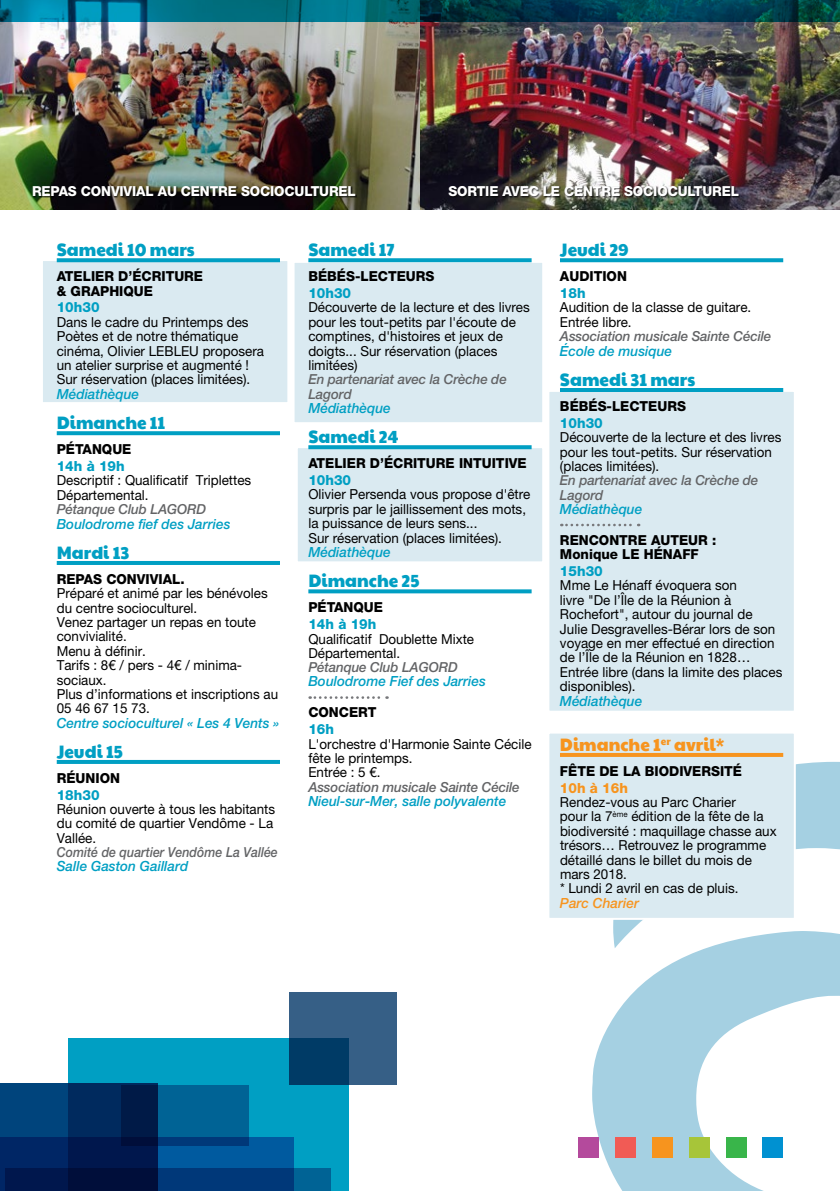
<style>
.page{position:relative;width:840px;height:1191px;background:#fff}
.page>*{position:absolute;margin:0;border:0;box-sizing:border-box;transform-origin:0 0}
.t1{font:18px "Paytone One";color:#009fc3;scale:.95 1}
.t2{font:18px "Paytone One";color:#f7941e;scale:.95 1}
.t3{font:italic 500 14px "Helvetica Neue LT Pro";color:#009fc3}
.t4{font:800 14px "Helvetica Neue LT Pro";color:#009fc3}
.t5{font:italic 500 14px "Helvetica Neue LT Pro";color:#f7941e}
.t6{font:800 14px "Helvetica Neue LT Pro";color:#f7941e}
.t7{font:13.8px/14.4px "Helvetica Neue LT Pro";color:#000}
.t8{font:800 13.8px/14.4px "Helvetica Neue LT Pro";color:#000}
.t9{font:italic 500 13.8px/14.4px "Helvetica Neue LT Pro";letter-spacing:-.01em;color:#636466}
.t10{font:800 13.8px "Helvetica Neue LT Pro";letter-spacing:-.01em;color:#fff}
.t11{font:italic 500 13.8px "Helvetica Neue LT Pro";letter-spacing:-.01em;color:#636466;scale:.9 1}
</style>
<div class="page">
<svg style="left:591px;top:762px;width:248px;height:429px"></svg>
<div style="left:577px;top:1137px;width:21px;height:20px;background:#b44a9c"></div>
<div style="left:614px;top:1137px;width:21px;height:20px;background:#f15b55"></div>
<div style="left:651px;top:1137px;width:21px;height:20px;background:#f7941e"></div>
<div style="left:688px;top:1137px;width:20px;height:20px;background:#a7c539"></div>
<div style="left:725px;top:1137px;width:20px;height:20px;background:#39b54a"></div>
<div style="left:762px;top:1137px;width:20px;height:20px;background:#0091d1"></div>
<svg style="left:0;top:1083px;width:69px;height:108px;background:#003872"></svg>
<svg style="left:69px;top:1038px;width:280px;height:153px;background:#007ca8"></svg>
<svg style="left:5px;top:1168px;width:325px;height:23px;background:#002a62"></svg>
<svg style="left:120px;top:1085px;width:128px;height:61px;background:#00487a"></svg>
<svg style="left:289px;top:992px;width:107px;height:93px;background:#26547c"></svg>
<div style="left:547px;top:731px;width:248px;height:189px;background:#daeaf1;border:2px solid #fff"></div>
<div style="left:292px;top:261px;width:252px;height:163px;background:#daeaf1;border:2px solid #fff"></div>
<div style="left:295px;top:446px;width:249px;height:117px;background:#daeaf1;border:2px solid #fff"></div>
<div style="left:547px;top:390px;width:248px;height:322px;background:#daeaf1;border:2px solid #fff"></div>
<div style="left:41px;top:259px;width:248px;height:145px;background:#daeaf1;border:2px solid #fff"></div>
<svg style="left:57px;top:258px;width:223px;height:4px"></svg>
<svg style="left:57px;top:431px;width:223px;height:4px"></svg>
<hr style="left:57px;top:561px;width:223px;height:4px;background:#009fc3">
<hr style="left:57px;top:760px;width:223px;height:4px;background:#009fc3">
<svg style="left:308px;top:258px;width:223px;height:4px"></svg>
<svg style="left:308px;top:445px;width:223px;height:4px"></svg>
<svg style="left:308px;top:589px;width:223px;height:4px"></svg>
<svg style="left:309px;top:696px;width:78px;height:3px"></svg>
<svg style="left:560px;top:258px;width:222px;height:4px"></svg>
<hr style="left:559px;top:388px;width:223px;height:4px;background:#009fc3">
<hr style="left:559px;top:753px;width:223px;height:4px;background:#f7941e">
<svg style="left:561px;top:524px;width:77px;height:2px"></svg>
<img style="left:0;top:21px;width:420px;height:188px">
<img style="left:420px;top:21px;width:419px;height:188px">
<svg style="left:0;top:0;width:839px;height:21px;background:#00586b"></svg>
<div style="left:33px;top:186px;width:324px;height:12px;background:#000;opacity:.75"></div>
<div style="left:448px;top:186px;width:291px;height:12px;background:#000;opacity:.75"></div>
<p class="t10" style="left:32px;top:183px;width:325px">REPAS CONVIVIAL AU CENTRE SOCIOCULTUREL</p>
<p class="t10" style="left:448px;top:183px;width:292px">SORTIE AVEC LE CENTRE SOCIOCULTUREL</p>
<h1 class="t1" style="left:57px;top:235px;width:147px">Samedi 10 mars</h1>
<p class="t8" style="left:57px;top:269px;width:148px">ATELIER D’ÉCRITURE &amp; GRAPHIQUE</p>
<p class="t4" style="left:57px;top:299px;width:44px">10h30</p>
<p class="t7" style="left:57px;top:314px;width:209px">Dans le cadre du Printemps des<br>Poètes et de notre thématique cinéma, Olivier LEBLEU proposera un atelier surprise et augmenté !<br>Sur réservation (places limitées).</p>
<p class="t3" style="left:57px;top:385px;width:84px">Médiathèque</p>
<h1 class="t1" style="left:57px;top:408px;width:116px">Dimanche 11</h1>
<p class="t8" style="left:57px;top:442px;width:76px">PÉTANQUE</p>
<p class="t4" style="left:57px;top:457px;width:69px">14h à 19h</p>
<p class="t7" style="left:57px;top:473px;width:196px">Descriptif : Qualificatif Triplettes<br>Départemental.</p>
<p class="t9" style="left:57px;top:502px;width:151px">Pétanque Club LAGORD</p>
<p class="t3" style="left:57px;top:515px;width:175px">Boulodrome fief des Jarries</p>
<h1 class="t1" style="left:57px;top:538px;width:78px">Mardi 13</h1>
<p class="t8" style="left:57px;top:572px;width:129px">REPAS CONVIVIAL.</p>
<p class="t7" style="left:57px;top:586px;width:223px">Préparé et animé par les bénévoles du centre socioculturel.<br>Venez partager un repas en toute convivialité.<br>Menu à définir.<br>Tarifs : 8€ / pers - 4€ / minima&shy;sociaux.<br>Plus d’informations et inscriptions au<br>05 46 67 15 73.</p>
<p class="t3" style="left:57px;top:714px;width:224px">Centre socioculturel « Les 4 Vents »</p>
<h1 class="t1" style="left:57px;top:737px;width:71px">Jeudi 15</h1>
<p class="t8" style="left:57px;top:770px;width:65px">RÉUNION</p>
<p class="t4" style="left:57px;top:786px;width:44px">18h30</p>
<p class="t7" style="left:57px;top:801px;width:220px">Réunion ouverte à tous les habitants du comité de quartier Vendôme - La<br>Vallée.</p>
<p class="t11" style="left:57px;top:844px;width:247px">Comité de quartier Vendôme La Vallée</p>
<p class="t3" style="left:57px;top:858px;width:133px">Salle Gaston Gaillard</p>
<h1 class="t1" style="left:308px;top:235px;width:92px">Samedi 17</h1>
<p class="t8" style="left:308px;top:269px;width:127px">BÉBÉS-LECTEURS</p>
<p class="t4" style="left:308px;top:285px;width:44px">10h30</p>
<p class="t7" style="left:308px;top:300px;width:223px">Découverte de la lecture et des livres pour les tout-petits par l'écoute de comptines, d'histoires et jeux de doigts... Sur réservation (places limitées)</p>
<p class="t9" style="left:308px;top:372px;width:200px">En partenariat avec la Crèche de<br>Lagord</p>
<p class="t3" style="left:308px;top:399px;width:84px">Médiathèque</p>
<h1 class="t1" style="left:308px;top:422px;width:96px">Samedi 24</h1>
<p class="t8" style="left:308px;top:456px;width:220px">ATELIER D’ÉCRITURE INTUITIVE</p>
<p class="t4" style="left:308px;top:471px;width:44px">10h30</p>
<p class="t7" style="left:308px;top:487px;width:223px">Olivier Persenda vous propose d'être surpris par le jaillissement des mots, la puissance de leurs sens...<br>Sur réservation (places limitées).</p>
<p class="t3" style="left:308px;top:543px;width:84px">Médiathèque</p>
<h1 class="t1" style="left:308px;top:566px;width:118px">Dimanche 25</h1>
<p class="t8" style="left:308px;top:600px;width:76px">PÉTANQUE</p>
<p class="t4" style="left:308px;top:616px;width:69px">14h à 19h</p>
<p class="t7" style="left:308px;top:631px;width:167px">Qualificatif Doublette Mixte<br>Départemental.</p>
<p class="t9" style="left:308px;top:660px;width:151px">Pétanque Club LAGORD</p>
<p class="t3" style="left:308px;top:673px;width:179px">Boulodrome Fief des Jarries</p>
<p class="t8" style="left:308px;top:705px;width:69px">CONCERT</p>
<p class="t4" style="left:308px;top:721px;width:27px">16h</p>
<p class="t7" style="left:308px;top:736px;width:225px">L'orchestre d'Harmonie Sainte Cécile fête le printemps.<br>Entrée : 5 €.</p>
<p class="t9" style="left:308px;top:779px;width:213px">Association musicale Sainte Cécile</p>
<p class="t3" style="left:308px;top:792px;width:199px">Nieul-sur-Mer, salle polyvalente</p>
<h1 class="t1" style="left:559px;top:235px;width:74px">Jeudi 29</h1>
<p class="t8" style="left:559px;top:269px;width:68px">AUDITION</p>
<p class="t4" style="left:559px;top:285px;width:27px">18h</p>
<p class="t7" style="left:559px;top:300px;width:193px">Audition de la classe de guitare.<br>Entrée libre.</p>
<p class="t9" style="left:559px;top:329px;width:213px">Association musicale Sainte Cécile</p>
<p class="t3" style="left:559px;top:342px;width:113px">École de musique</p>
<h1 class="t1" style="left:559px;top:365px;width:144px">Samedi 31 mars</h1>
<p class="t8" style="left:559px;top:399px;width:127px">BÉBÉS-LECTEURS</p>
<p class="t4" style="left:559px;top:414px;width:44px">10h30</p>
<p class="t7" style="left:559px;top:430px;width:223px">Découverte de la lecture et des livres pour les tout-petits. Sur réservation (places limitées).</p>
<p class="t9" style="left:559px;top:473px;width:200px">En partenariat avec la Crèche de<br>Lagord</p>
<p class="t3" style="left:559px;top:500px;width:84px">Médiathèque</p>
<p class="t8" style="left:559px;top:532px;width:158px">RENCONTRE AUTEUR :<br>Monique LE HÉNAFF</p>
<p class="t4" style="left:559px;top:562px;width:44px">15h30</p>
<p class="t7" style="left:559px;top:578px;width:224px">Mme Le Hénaff évoquera son<br>livre "De l’Île de la Réunion à<br>Rochefort", autour du journal de<br>Julie Desgravelles-Bérar lors de son voyage en mer effectué en direction de l’Île de la Réunion en 1828…<br>Entrée libre (dans la limite des places disponibles).</p>
<p class="t3" style="left:559px;top:692px;width:84px">Médiathèque</p>
<h1 class="t2" style="left:559px;top:730px;width:175px">Dimanche 1<sup>er</sup> avril*</h1>
<p class="t8" style="left:559px;top:763px;width:183px">FÊTE DE LA BIODIVERSITÉ</p>
<p class="t6" style="left:559px;top:779px;width:69px">10h à 16h</p>
<p class="t7" style="left:559px;top:794px;width:218px">Rendez-vous au Parc Charier<br>pour la 7<sup>ème</sup> édition de la fête de la biodiversité : maquillage chasse aux trésors… Retrouvez le programme détaillé dans le billet du mois de mars 2018.<br>* Lundi 2 avril en cas de pluis.</p>
<p class="t5" style="left:559px;top:894px;width:80px">Parc Charier</p>
</div>
